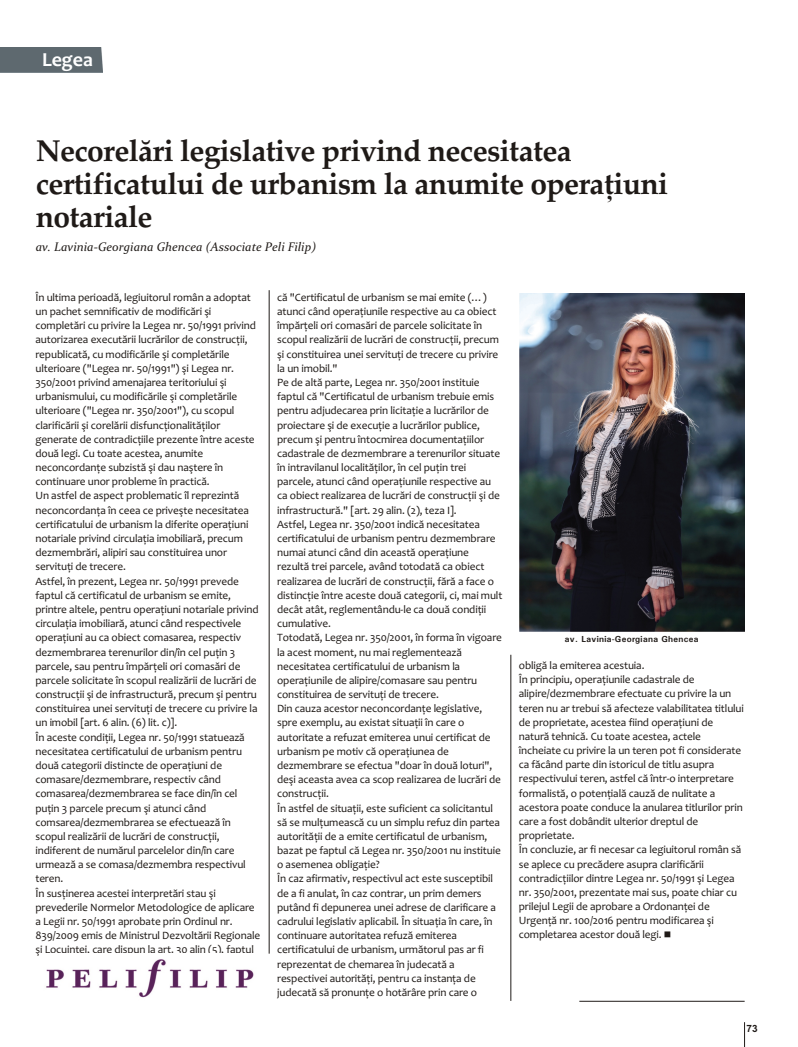
<style>
.page{position:relative;width:798px;height:1047px;background:#fff}
.page>*{position:absolute;margin:0;border:0;box-sizing:border-box;transform-origin:0 0}
.t1{font:700 30px/32.9px "Palatino Linotype";letter-spacing:-.02em;color:#1f1a17}
.t2{font:700 20px "Candara";letter-spacing:-.005em;color:#fff}
.t3{font:italic 12.5px "Constantia";letter-spacing:.005em;color:#1f1a17}
.t4{font:11.25px/14.1px "Candara";letter-spacing:-.01em;color:#1f1a17}
.t5{font:700 10px "Arial";color:#1f1a17}
.t6{font:700 8.75px "Univers";letter-spacing:.035em;color:#1f1a17}
</style>
<div class="page">
<svg style="left:744px;top:1022px;width:1px;height:24px"></svg>
<hr style="left:269px;top:290px;width:1px;height:663px;background:#1f1a17">
<hr style="left:510px;top:654px;width:1px;height:346px;background:#1f1a17">
<div style="left:0;top:47px;width:103px;height:25px;background:#5e696f"></div>
<img style="left:519px;top:293px;width:225px;height:338px">
<img style="left:46px;top:959px;width:208px;height:39px">
<hr style="left:579px;top:1000px;width:165px;height:1px;background:#1f1a17">
<h2 class="t2" style="left:42px;top:51px;width:52px">Legea</h2>
<h1 class="t1" style="left:36px;top:138px;width:634px">Necorelãri legislative privind necesitatea certificatului de urbanism la anumite operaþiuni notariale</h1>
<p class="t3" style="left:36px;top:242px;width:282px">av. Lavinia-Georgiana Ghencea (Associate Peli Filip)</p>
<p class="t4" style="left:35px;top:291px;width:226px">În ultima perioadã, legiuitorul român a adoptat un pachet semnificativ de modificãri ºi completãri cu privire la Legea nr. 50/1991 privind autorizarea executãrii lucrãrilor de construcþii, republicatã, cu modificãrile ºi completãrile ulterioare ("Legea nr. 50/1991") ºi Legea nr.<br>350/2001 privind amenajarea teritoriului ºi urbanismului, cu modificãrile ºi completãrile ulterioare ("Legea nr. 350/2001"), cu scopul clarificãrii ºi corelãrii disfuncþionalitãþilor generate de contradicþiile prezente între aceste douã legi. Cu toate acestea, anumite neconcordanþe subzistã ºi dau naºtere în continuare unor probleme în practicã.<br>Un astfel de aspect problematic îl reprezintã neconcordanþa în ceea ce priveºte necesitatea certificatului de urbanism la diferite operaþiuni notariale privind circulaþia imobiliarã, precum dezmembrãri, alipiri sau constituirea unor servituþi de trecere.<br>Astfel, în prezent, Legea nr. 50/1991 prevede faptul cã certificatul de urbanism se emite, printre altele, pentru operaþiuni notariale privind circulaþia imobiliarã, atunci când respectivele operaþiuni au ca obiect comasarea, respectiv dezmembrarea terenurilor din/în cel puþin 3 parcele, sau pentru împãrþeli ori comasãri de parcele solicitate în scopul realizãrii de lucrãri de construcþii ºi de infrastructurã, precum ºi pentru constituirea unei servituþi de trecere cu privire la un imobil [art. 6 alin. (6) lit. c)].<br>În aceste condiþii, Legea nr. 50/1991 statueazã necesitatea certificatului de urbanism pentru douã categorii distincte de operaþiuni de comasare/dezmembrare, respectiv când comasarea/dezmembrarea se face din/în cel puþin 3 parcele precum ºi atunci când comsarea/dezmembrarea se efectueazã în scopul realizãrii de lucrãri de construcþii, indiferent de numãrul parcelelor din/în care urmeazã a se comasa/dezmembra respectivul teren.<br>În susþinerea acestei interpretãri stau ºi prevederile Normelor Metodologice de aplicare a Legii nr. 50/1991 aprobate prin Ordinul nr.<br>839/2009 emis de Ministrul Dezvoltãrii Regionale ºi Locuinþei, care dispun la art. 30 alin (5), faptul</p>
<p class="t4" style="left:277px;top:291px;width:227px">cã "Certificatul de urbanism se mai emite (…) atunci când operaþiunile respective au ca obiect împãrþeli ori comasãri de parcele solicitate în scopul realizãrii de lucrãri de construcþii, precum ºi constituirea unei servituþi de trecere cu privire la un imobil."<br>Pe de altã parte, Legea nr. 350/2001 instituie faptul cã "Certificatul de urbanism trebuie emis pentru adjudecarea prin licitaþie a lucrãrilor de proiectare ºi de execuþie a lucrãrilor publice, precum ºi pentru întocmirea documentaþiilor cadastrale de dezmembrare a terenurilor situate în intravilanul localitãþilor, în cel puþin trei parcele, atunci când operaþiunile respective au ca obiect realizarea de lucrãri de construcþii ºi de infrastructurã." [art. 29 alin. (2), teza I].<br>Astfel, Legea nr. 350/2001 indicã necesitatea certificatului de urbanism pentru dezmembrare numai atunci când din aceastã operaþiune rezultã trei parcele, având totodatã ca obiect realizarea de lucrãri de construcþii, fãrã a face o distincþie între aceste douã categorii, ci, mai mult decât atât, reglementându-le ca douã condiþii cumulative.<br>Totodatã, Legea nr. 350/2001, în forma în vigoare la acest moment, nu mai reglementeazã necesitatea certificatului de urbanism la operaþiunile de alipire/comasare sau pentru constituirea de servituþi de trecere.<br>Din cauza acestor neconcordanþe legislative, spre exemplu, au existat situaþii în care o autoritate a refuzat emiterea unui certificat de urbanism pe motiv cã operaþiunea de dezmembrare se efectua "doar în douã loturi", deºi aceasta avea ca scop realizarea de lucrãri de construcþii.<br>În astfel de situaþii, este suficient ca solicitantul sã se mulþumeascã cu un simplu refuz din partea autoritãþii de a emite certificatul de urbanism, bazat pe faptul cã Legea nr. 350/2001 nu instituie o asemenea obligaþie?<br>În caz afirmativ, respectivul act este susceptibil de a fi anulat, în caz contrar, un prim demers putând fi depunerea unei adrese de clarificare a cadrului legislativ aplicabil. În situaþia în care, în continuare autoritatea refuzã emiterea certificatului de urbanism, urmãtorul pas ar fi reprezentat de chemarea în judecatã a respectivei autoritãþi, pentru ca instanþa de judecatã sã pronunþe o hotãrâre prin care o</p>
<p class="t6" style="left:565px;top:636px;width:135px">av. Lavinia-Georgiana Ghencea</p>
<p class="t4" style="left:519px;top:659px;width:226px">obligã la emiterea acestuia.<br>În principiu, operaþiunile cadastrale de alipire/dezmembrare efectuate cu privire la un teren nu ar trebui sã afecteze valabilitatea titlului de proprietate, acestea fiind operaþiuni de naturã tehnicã. Cu toate acestea, actele încheiate cu privire la un teren pot fi considerate ca fãcând parte din istoricul de titlu asupra respectivului teren, astfel cã într-o interpretare formalistã, o potenþialã cauzã de nulitate a acestora poate conduce la anularea titlurilor prin care a fost dobândit ulterior dreptul de proprietate.<br>În concluzie, ar fi necesar ca legiuitorul român sã se aplece cu precãdere asupra clarificãrii contradicþiilor dintre Legea nr. 50/1991 ºi Legea nr. 350/2001, prezentate mai sus, poate chiar cu prilejul Legii de aprobare a Ordonanþei de Urgenþã nr. 100/2016 pentru modificarea ºi completarea acestor douã legi. ■</p>
<p class="t5" style="left:746px;top:1024px;width:13px">73</p>
</div>
